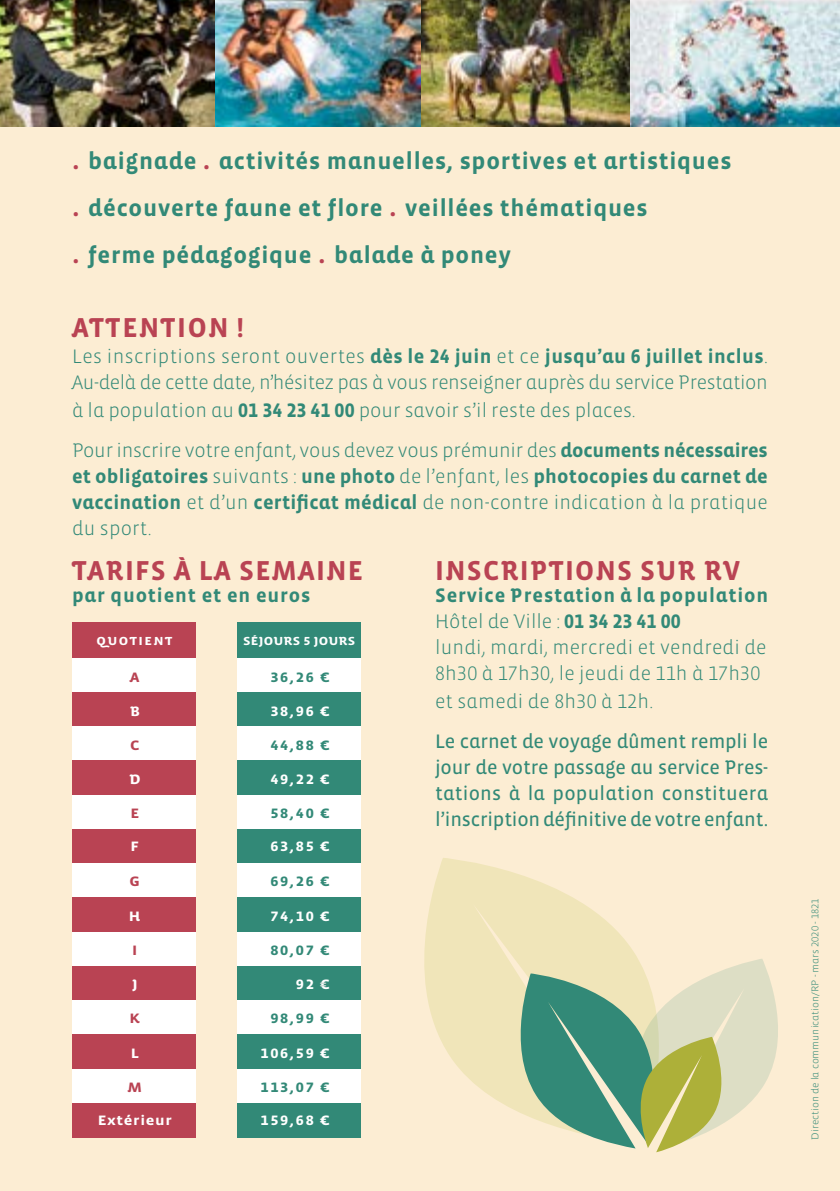
<style>
.page{position:relative;width:840px;height:1191px;background:#fff}
.page>*{position:absolute;margin:0;border:0;box-sizing:border-box;transform-origin:0 0}
.t1{font:700 28px "Vista Sans Alt";letter-spacing:.04em;color:#b94353}
.t2{font:700 24px/46.8px "Vista Sans Alt";letter-spacing:.03em;color:#328977}
.t3{font:300 20px/26px "Vista Sans Alt";color:#328977}
.t4{font:700 20px/26px "Vista Sans Alt";letter-spacing:.01em;color:#328977;text-align:justify}
.t5{font:300 20px/26px "Vista Sans Alt";letter-spacing:-.02em;color:#328977}
.t6{font:20px/26px "Vista Sans Alt Reg";letter-spacing:-.01em;color:#328977;text-align:justify}
.t7{font:700 20px "Vista Sans Alt";letter-spacing:.04em;color:#328977}
.t8{font:700 14px "Vista Sans Alt";letter-spacing:.1em;color:#fff;scale:1.17 1}
.t9{font:700 14px "Vista Sans Alt";letter-spacing:.1em;color:#328977;scale:1.17 1}
.t10{font:700 14px "Vista Sans Alt";letter-spacing:.04em;color:#fff;scale:1.17 1}
.t11{font:700 14px "Vista Sans Alt";color:#b94353;scale:1.17 1}
.t12{font:700 13px "Vista Sans Alt";color:#328977;scale:1.17 1}
.t13{font:700 13px "Vista Sans Alt";color:#fff;scale:1.17 1}
.t14{font:700 13px "Vista Sans Alt";color:#cdd9d4;scale:1.17 1}
.t15{font:700 12px "Vista Sans Alt";letter-spacing:.01em;color:#fff;scale:1.17 1}
.t16{font:700 12px "Vista Sans Alt";letter-spacing:.1em;color:#fff;scale:1.17 1}
.t17{font:300 10px "Vista Sans Alt";color:#328977;scale:1.05 1}
.s1{font-size:28px;color:#b94353}
.s2{font-weight:700}
.s3{font-weight:300}
</style>
<div class="page">
<div style="left:0;top:0;width:839px;height:1191px;background:#fcedd3"></div>
<img style="left:214px;top:0;width:625px;height:126px">
<img style="left:0;top:0;width:214px;height:126px">
<div style="left:72px;top:622px;width:123px;height:36px;background:#b94353"></div>
<div style="left:72px;top:658px;width:123px;height:35px;background:#fff"></div>
<div style="left:72px;top:692px;width:123px;height:34px;background:#b94353"></div>
<div style="left:72px;top:726px;width:123px;height:34px;background:#fff"></div>
<div style="left:72px;top:760px;width:123px;height:35px;background:#b94353"></div>
<div style="left:72px;top:795px;width:123px;height:34px;background:#fff"></div>
<div style="left:72px;top:829px;width:123px;height:34px;background:#b94353"></div>
<div style="left:72px;top:863px;width:123px;height:35px;background:#fff"></div>
<div style="left:72px;top:897px;width:123px;height:35px;background:#b94353"></div>
<div style="left:72px;top:932px;width:123px;height:34px;background:#fff"></div>
<div style="left:72px;top:966px;width:123px;height:34px;background:#b94353"></div>
<div style="left:72px;top:1000px;width:123px;height:35px;background:#fff"></div>
<div style="left:72px;top:1034px;width:123px;height:35px;background:#b94353"></div>
<div style="left:72px;top:1069px;width:123px;height:34px;background:#fff"></div>
<div style="left:72px;top:1102px;width:123px;height:35px;background:#b94353"></div>
<div style="left:237px;top:622px;width:124px;height:36px;background:#328977"></div>
<div style="left:237px;top:658px;width:124px;height:35px;background:#fff"></div>
<div style="left:237px;top:692px;width:124px;height:35px;background:#328977"></div>
<div style="left:237px;top:726px;width:124px;height:35px;background:#fff"></div>
<div style="left:237px;top:760px;width:124px;height:35px;background:#328977"></div>
<div style="left:237px;top:795px;width:124px;height:34px;background:#fff"></div>
<div style="left:237px;top:829px;width:124px;height:34px;background:#328977"></div>
<div style="left:237px;top:863px;width:124px;height:35px;background:#fff"></div>
<div style="left:237px;top:897px;width:124px;height:35px;background:#328977"></div>
<div style="left:237px;top:932px;width:124px;height:34px;background:#fff"></div>
<div style="left:237px;top:966px;width:124px;height:34px;background:#328977"></div>
<div style="left:237px;top:1000px;width:124px;height:35px;background:#fff"></div>
<div style="left:237px;top:1034px;width:124px;height:35px;background:#328977"></div>
<div style="left:237px;top:1069px;width:124px;height:34px;background:#fff"></div>
<div style="left:237px;top:1102px;width:124px;height:35px;background:#328977"></div>
<svg style="left:424px;top:858px;width:213px;height:246px;fill:#f0e5b9"></svg>
<svg style="left:504px;top:958px;width:274px;height:194px"></svg>
<p class="t2" style="left:72px;top:138px;width:660px"><span class="s1">.</span> baignade <span class="s1">.</span> activités manuelles, sportives et artistiques <span class="s1">.</span> découverte faune et flore <span class="s1">.</span> veillées thématiques<br><span class="s1">.</span> ferme pédagogique <span class="s1">.</span> balade à poney</p>
<h1 class="t1" style="left:72px;top:313px;width:173px">ATTENTION !</h1>
<p class="t5" style="left:72px;top:343px;width:697px">Les inscriptions seront ouvertes <span class="s2">dès le 24 juin</span> et ce <span class="s2">jusqu’au 6 juillet inclus</span>.<br>Au-delà de cette date, n’hésitez pas à vous renseigner auprès du service Prestation</p>
<p class="t3" style="left:72px;top:390px;width:697px;line-height:40px">à la population au <span class="s2">01 34 23 41 00</span> pour savoir s’il reste des places.<br>Pour inscrire votre enfant, vous devez vous prémunir des <span class="s2">documents nécessaires</span></p>
<p class="t4" style="left:72px;top:463px;width:697px">et obligatoires <span class="s3">suivants :</span> une photo <span class="s3">de l’enfant, les</span> photocopies du carnet de vaccination <span class="s3">et d’un</span> certificat médical <span class="s3">de non-contre indication à la pratique du sport.</span></p>
<h1 class="t1" style="left:72px;top:556px;width:292px">TARIFS À LA SEMAINE</h1>
<p class="t7" style="left:72px;top:585px;width:240px">par quotient et en euros</p>
<p class="t16" style="left:96px;top:634px;width:66px">QUOTIENT</p>
<p class="t15" style="left:243px;top:634px;width:98px">SÉJOURS 5 JOURS</p>
<p class="t9" style="left:270px;top:670px;width:52px">36,26 C</p>
<p class="t8" style="left:270px;top:704px;width:52px">38,96 C</p>
<p class="t9" style="left:270px;top:738px;width:52px">44,88 C</p>
<p class="t8" style="left:270px;top:772px;width:52px">49,22 C</p>
<p class="t9" style="left:270px;top:806px;width:52px">58,40 C</p>
<p class="t8" style="left:270px;top:839px;width:52px">63,85 C</p>
<p class="t9" style="left:270px;top:874px;width:52px">69,26 C</p>
<p class="t8" style="left:270px;top:909px;width:52px">74,10 C</p>
<p class="t9" style="left:270px;top:943px;width:52px">80,07 C</p>
<p class="t8" style="left:296px;top:977px;width:31px">92 C</p>
<p class="t9" style="left:270px;top:1011px;width:52px">98,99 C</p>
<p class="t8" style="left:260px;top:1046px;width:61px">106,59 C</p>
<p class="t9" style="left:260px;top:1080px;width:61px">113,07 C</p>
<p class="t8" style="left:260px;top:1113px;width:61px">159,68 C</p>
<p class="t11" style="left:130px;top:670px;width:10px">A</p>
<p class="t8" style="left:130px;top:704px;width:10px">B</p>
<p class="t11" style="left:130px;top:738px;width:10px">C</p>
<p class="t8" style="left:129px;top:772px;width:11px">D</p>
<p class="t11" style="left:130px;top:806px;width:9px">E</p>
<p class="t8" style="left:130px;top:839px;width:9px">F</p>
<p class="t11" style="left:129px;top:874px;width:10px">G</p>
<p class="t8" style="left:129px;top:909px;width:12px">H</p>
<p class="t11" style="left:132px;top:943px;width:6px">I</p>
<p class="t8" style="left:132px;top:977px;width:7px">J</p>
<p class="t11" style="left:129px;top:1011px;width:10px">K</p>
<p class="t8" style="left:131px;top:1046px;width:9px">L</p>
<p class="t11" style="left:127px;top:1080px;width:14px">M</p>
<p class="t10" style="left:98px;top:1113px;width:65px">Extérieur</p>
<p class="t12" style="left:319px;top:669px;width:8px">=</p>
<p class="t13" style="left:319px;top:704px;width:8px">=</p>
<p class="t12" style="left:319px;top:737px;width:8px">=</p>
<p class="t13" style="left:319px;top:772px;width:8px">=</p>
<p class="t12" style="left:319px;top:806px;width:8px">=</p>
<p class="t13" style="left:319px;top:839px;width:8px">=</p>
<p class="t12" style="left:319px;top:874px;width:8px">=</p>
<p class="t13" style="left:319px;top:909px;width:8px">=</p>
<p class="t12" style="left:319px;top:943px;width:8px">=</p>
<p class="t14" style="left:319px;top:977px;width:8px">=</p>
<p class="t12" style="left:319px;top:1010px;width:8px">=</p>
<p class="t13" style="left:319px;top:1045px;width:8px">=</p>
<p class="t12" style="left:319px;top:1079px;width:8px">=</p>
<p class="t13" style="left:319px;top:1112px;width:8px">=</p>
<h1 class="t1" style="left:435px;top:556px;width:307px">INSCRIPTIONS SUR RV</h1>
<p class="t3" style="left:435px;top:583px;width:334px"><span class="s2">Service Prestation à la population </span>Hôtel de Ville : <span class="s2">01 34 23 41 00<br></span>lundi, mardi, mercredi et vendredi de 8h30 à 17h30, le jeudi de 11h à 17h30</p>
<p class="t3" style="left:435px;top:689px;width:219px">et samedi de 8h30 à 12h.</p>
<p class="t6" style="left:435px;top:729px;width:334px">Le carnet de voyage dûment rempli le jour de votre passage au service Pres&shy;tations à la population constituera l’inscription définitive de votre enfant.</p>
<p class="t17" style="left:809px;top:1139px;width:231px;rotate:-90deg">Direction de la communication/RP - mars 2020 - 1821</p>
</div>
